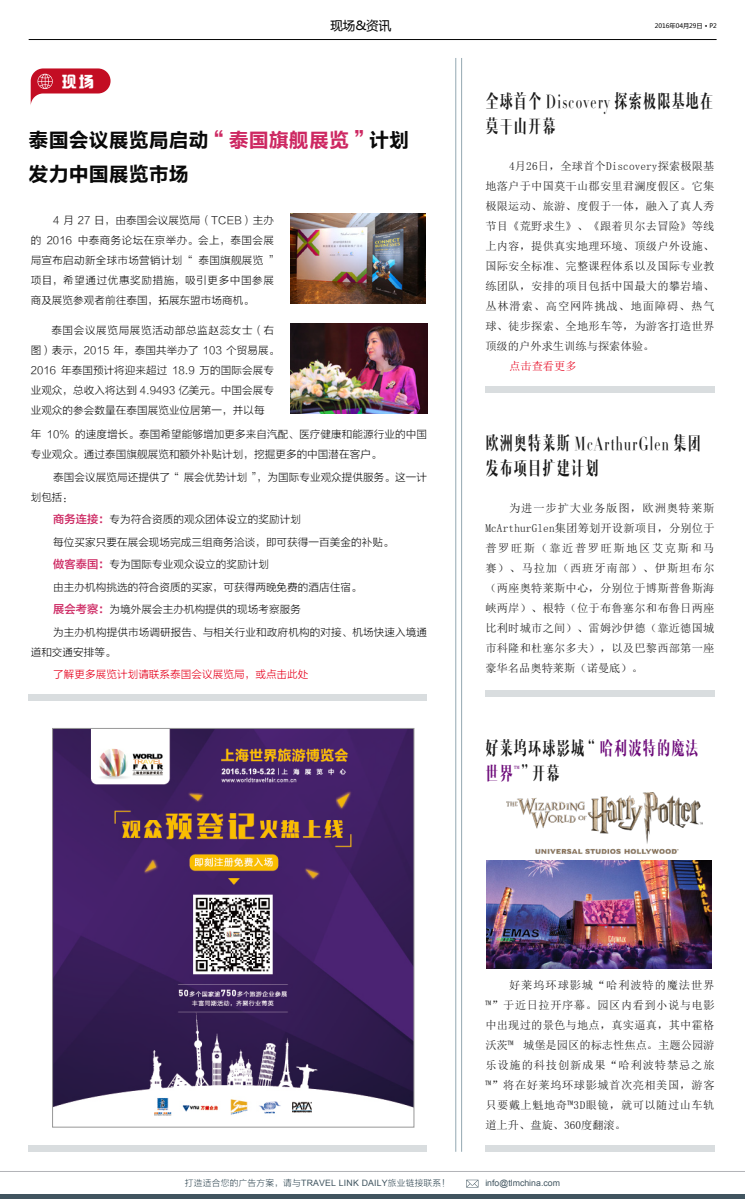
<style>
.page{position:relative;width:745px;height:1199px;background:#fff}
.page>*{position:absolute;margin:0;border:0;box-sizing:border-box;transform-origin:0 0}
.t1{font:20px/33.8px "FZLTCHK GBK1 0";color:#090909}
.t2{font:18.75px/25px "MF Shang Ya Noncommercial";letter-spacing:.1em;color:#1a1a1a;scale:.69 1}
.t3{font:15px "hzgb";color:#fff}
.t4{font:12.5px "Microsoft Ya Hei";color:#000}
.t5{font:11.25px/20px "Sim Sun";letter-spacing:.02em;color:#1a1a1a;text-align:justify}
.t6{font:11.25px "Sim Sun";color:#e6001c}
.t7{font:10.62px/20px "FZLTXHK";color:#1a1a1a}
.t8{font:10.62px/20px "FZLTXHK";letter-spacing:.02em;color:#1a1a1a}
.t9{font:10.62px "FZLTXHK";color:#e6001c}
.t10{font:8.75px "FZLTXHK";letter-spacing:.02em;color:#415560}
.t11{font:8.75px "Arial";color:#415560}
.t12{font:6.25px "Microsoft Ya Hei";color:#000}
.s1{color:#cd2862}
.s2{font-family:"FZLTZHK GBK1 0";font-size:11.25px;color:#cd2862}
.s3{color:#6d0b7a}
.s4{font-family:"Arial"}
</style>
<div class="page">
<hr style="left:29px;top:39px;width:687px;height:1px;background:#050505">
<div style="left:485px;top:386px;width:229px;height:7px;background:#d9dddf"></div>
<div style="left:29px;top:694px;width:398px;height:6px;background:#d9dddf"></div>
<div style="left:29px;top:1145px;width:398px;height:6px;background:#d9dddf"></div>
<div style="left:485px;top:690px;width:229px;height:7px;background:#d9dddf"></div>
<div style="left:485px;top:1145px;width:229px;height:6px;background:#d9dddf"></div>
<hr style="left:461px;top:58px;width:1px;height:1093px;background:#94a9b2">
<hr style="left:455px;top:58px;width:1px;height:1093px;background:#94a9b2">
<svg style="left:31px;top:68px;width:79px;height:35px"></svg>
<hr style="left:0;top:1194px;width:744px;height:4px;background:#415560">
<hr style="left:0;top:1171px;width:744px;height:1px;background:#b2b3b7">
<svg style="left:466px;top:1179px;width:12px;height:8px"></svg>
<img style="left:54px;top:730px;width:358px;height:386px">
<div style="left:52px;top:728px;width:362px;height:399px;border:1px solid #979797"></div>
<img style="left:290px;top:213px;width:135px;height:90px">
<img style="left:290px;top:324px;width:137px;height:89px">
<img style="left:506px;top:792px;width:196px;height:62px">
<img style="left:486px;top:861px;width:224px;height:107px">
<h3 class="t3" style="left:62px;top:74px;width:33px">现场</h3>
<p class="t4" style="left:330px;top:17px;width:62px">现场&amp;资讯</p>
<p class="t12" style="left:654px;top:21px;width:63px">2016年04月29日 • P2</p>
<h1 class="t1" style="left:29px;top:124px;width:382px">泰国会议展览局启动<span class="s1">“ 泰国旗舰展览 ”</span>计划发力中国展览市场</h1>
<p class="t8" style="left:31px;top:210px;width:250px;text-indent:23px">4 月 27 日，由泰国会议展览局（TCEB）主办的 2016 中泰商务论坛在京举办。会上，泰国会展局宣布启动新全球市场营销计划“ 泰国旗舰展览 ”项目，希望通过优惠奖励措施，吸引更多中国参展商及展览参观者前往泰国，拓展东盟市场商机。</p>
<p class="t7" style="left:31px;top:320px;width:250px;text-indent:21px">泰国会议展览局展览活动部总监赵蕊女士（右图）表示，2015 年，泰国共举办了 103 个贸易展。<br>2016 年泰国预计将迎来超过 18.9 万的国际会展专业观众，总收入将达到 4.9493 亿美元。中国会展专业观众的参会数量在泰国展览业位居第一，并以每</p>
<p class="t7" style="left:31px;top:424px;width:397px">年 10% 的速度增长。泰国希望能够增加更多来自汽配、医疗健康和能源行业的中国专业观众。通过泰国旗舰展览和额外补贴计划，挖掘更多的中国潜在客户。</p>
<p class="t7" style="left:31px;top:467px;width:397px;text-indent:23px">泰国会议展览局还提供了“ 展会优势计划 ”，为国际专业观众提供服务。这一计划包括：</p>
<p class="t7" style="left:53px;top:508px;width:375px;line-height:22.5px"><span class="s2">商务连接：</span>专为符合资质的观众团体设立的奖励计划<br>每位买家只要在展会现场完成三组商务洽谈，即可获得一百美金的补贴。<br><span class="s2">做客泰国：</span>专为国际专业观众设立的奖励计划<br>由主办机构挑选的符合资质的买家，可获得两晚免费的酒店住宿。<br><span class="s2">展会考察：</span>为境外展会主办机构提供的现场考察服务<br>为主办机构提供市场调研报告、与相关行业和政府机构的对接、机场快速入境通</p>
<p class="t7" style="left:31px;top:642px;width:86px">道和交通安排等。</p>
<p class="t9" style="left:53px;top:668px;width:256px">了解更多展览计划请联系泰国会议展览局，或点击此处</p>
<h2 class="t2" style="left:485px;top:90px;width:331px">全球首个 Discovery 探索极限基地在莫干山开幕</h2>
<p class="t5" style="left:485px;top:156px;width:230px;text-indent:24px">4月26日，全球首个Discovery探索极限基地落户于中国莫干山郡安里君澜度假区。它集极限运动、旅游、度假于一体，融入了真人秀节目《荒野求生》、《跟着贝尔去冒险》等线上内容，提供真实地理环境、顶级户外设施、国际安全标准、完整课程体系以及国际专业教练团队，安排的项目包括中国最大的攀岩墙、丛林滑索、高空网阵挑战、地面障碍、热气球、徒步探索、全地形车等，为游客打造世界顶级的户外求生训练与探索体验。</p>
<p class="t6" style="left:509px;top:360px;width:69px">点击查看更多</p>
<h2 class="t2" style="left:485px;top:431px;width:313px">欧洲奥特莱斯 McArthurGlen 集团发布项目扩建计划</h2>
<p class="t5" style="left:485px;top:498px;width:230px;text-indent:24px">为进一步扩大业务版图，欧洲奥特莱斯McArthurGlen集团筹划开设新项目，分别位于普罗旺斯（靠近普罗旺斯地区艾克斯和马赛）、马拉加（西班牙南部）、伊斯坦布尔（两座奥特莱斯中心，分别位于博斯普鲁斯海峡两岸）、根特（位于布鲁塞尔和布鲁日两座比利时城市之间）、雷姆沙伊德（靠近德国城市科隆和杜塞尔多夫），以及巴黎西部第一座豪华名品奥特莱斯（诺曼底）。</p>
<h2 class="t2" style="left:485px;top:736px;width:310px">好莱坞环球影城“ <span class="s3">哈利波特的魔法世界™</span>”开幕</h2>
<p class="t5" style="left:485px;top:974px;width:230px;text-indent:24px">好莱坞环球影城“哈利波特的魔法世界™”于近日拉开序幕。园区内看到小说与电影中出现过的景色与地点，真实逼真，其中霍格沃茨™ 城堡是园区的标志性焦点。主题公园游乐设施的科技创新成果“哈利波特禁忌之旅™”将在好莱坞环球影城首次亮相美国，游客只要戴上魁地奇™3D眼镜，就可以随过山车轨道上升、盘旋、360度翻滚。</p>
<p class="t10" style="left:185px;top:1178px;width:266px">打造适合您的广告方案，请与<span class="s4">TRAVEL LINK DAILY</span>旅业链接联系！</p>
<p class="t11" style="left:485px;top:1177px;width:76px">info@tlmchina.com</p>
</div>
